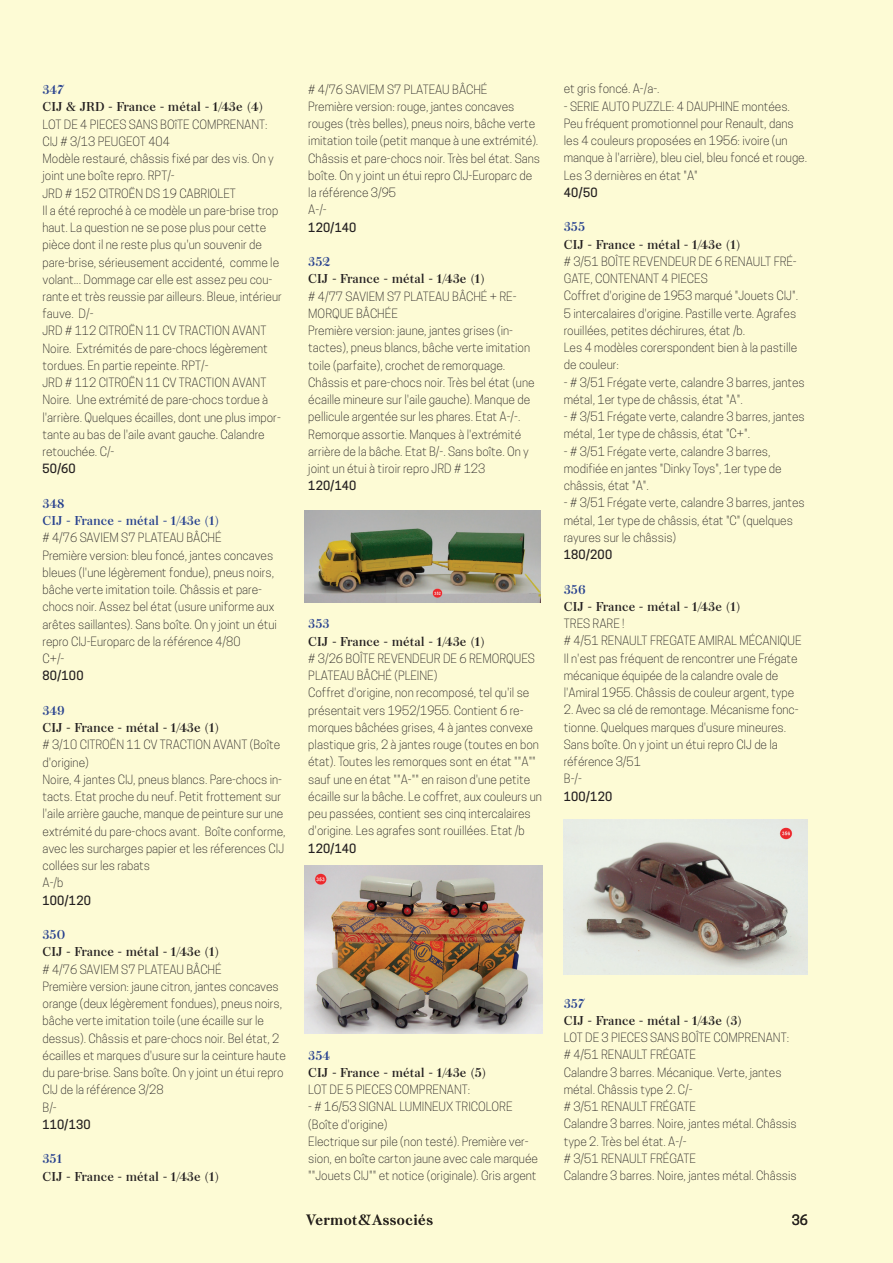
<style>
.page{position:relative;width:893px;height:1263px;background:#fdfbd5}
.page>*{position:absolute;margin:0;border:0;box-sizing:border-box;transform-origin:0 0}
.t1{font:13.8px "Peckham";letter-spacing:.03em;color:#231f20}
.t2{font:500 13.5px "Cooper Hewitt";color:#231f20}
.t3{font:300 12px/17.2px "Cooper Hewitt";color:#231f20}
.t4{font:12px "Peckham";color:#231f20}
.t5{font:500 12px "Cooper Hewitt";letter-spacing:.015em;color:#231f20}
.t6{font:12px/17.2px "Peckham";color:#253f8e}
</style>
<div class="page">
<img style="left:305px;top:510px;width:236px;height:92px">
<img style="left:305px;top:865px;width:237px;height:169px">
<img style="left:564px;top:820px;width:244px;height:155px">
<p class="t6" style="left:43px;top:80px;width:22px">347</p>
<p class="t4" style="left:43px;top:97px;width:222px">CIJ &amp; JRD - France - métal - 1/43e (4)</p>
<p class="t3" style="left:43px;top:115px;width:241px">LOT DE 4 PIECES SANS BOîTE COMPRENANT:<br>CIJ # 3/13 PEUGEOT 404<br>Modèle restauré, châssis fixé par des vis. On y joint une boîte repro. RPT/-<br>JRD # 152 CITROËN DS 19 CABRIOLET<br>Il a été reproché à ce modèle un pare-brise trop haut. La question ne se pose plus pour cette pièce dont il ne reste plus qu'un souvenir de pare-brise, sérieusement accidenté, comme le volant... Dommage car elle est assez peu cou&shy;rante et très reussie par ailleurs. Bleue, intérieur fauve. D/-<br>JRD # 112 CITROËN 11 CV TRACTION AVANT Noire. Extrémités de pare-chocs légèrement tordues. En partie repeinte. RPT/-<br>JRD # 112 CITROËN 11 CV TRACTION AVANT Noire. Une extrémité de pare-chocs tordue à l'arrière. Quelques écailles, dont une plus impor&shy;tante au bas de l'aile avant gauche. Calandre retouchée. C/-</p>
<p class="t5" style="left:43px;top:462px;width:35px">50/60</p>
<p class="t6" style="left:43px;top:494px;width:179px">348<br>CIJ - France - métal - 1/43e (1)</p>
<p class="t3" style="left:43px;top:529px;width:236px"># 4/76 SAVIEM S7 PLATEAU BÂCHÉ<br>Première version: bleu foncé, jantes concaves bleues (l'une légèrement fondue), pneus noirs, bâche verte imitation toile. Châssis et pare&shy;chocs noir. Assez bel état (usure uniforme aux arêtes saillantes). Sans boîte. On y joint un étui repro CIJ-Europarc de la référence 4/80<br>C+/-</p>
<p class="t5" style="left:43px;top:669px;width:43px">80/100</p>
<p class="t6" style="left:43px;top:701px;width:24px">349</p>
<p class="t4" style="left:43px;top:718px;width:179px">CIJ - France - métal - 1/43e (1)</p>
<p class="t3" style="left:43px;top:736px;width:245px"># 3/10 CITROËN 11 CV TRACTION AVANT (Boîte d'origine)<br>Noire, 4 jantes CIJ, pneus blancs. Pare-chocs in&shy;tacts. Etat proche du neuf. Petit frottement sur l'aile arrière gauche, manque de peinture sur une extrémité du pare-chocs avant. Boîte conforme, avec les surcharges papier et les réferences CIJ collées sur les rabats<br>A-/b</p>
<p class="t5" style="left:43px;top:893px;width:50px">100/120</p>
<p class="t6" style="left:43px;top:925px;width:24px">350</p>
<p class="t4" style="left:43px;top:942px;width:179px">CIJ - France - métal - 1/43e (1)</p>
<p class="t3" style="left:43px;top:960px;width:245px"># 4/76 SAVIEM S7 PLATEAU BÂCHÉ<br>Première version: jaune citron, jantes concaves orange (deux légèrement fondues), pneus noirs, bâche verte imitation toile (une écaille sur le dessus). Châssis et pare-chocs noir. Bel état, 2 écailles et marques d'usure sur la ceinture haute du pare-brise. Sans boîte. On y joint un étui repro CIJ de la référence 3/28<br>B/-</p>
<p class="t5" style="left:43px;top:1117px;width:50px">110/130</p>
<p class="t6" style="left:43px;top:1149px;width:21px">351</p>
<p class="t4" style="left:43px;top:1166px;width:179px">CIJ - France - métal - 1/43e (1)</p>
<p class="t3" style="left:308px;top:81px;width:233px"># 4/76 SAVIEM S7 PLATEAU BÂCHÉ<br>Première version: rouge, jantes concaves rouges (très belles), pneus noirs, bâche verte imitation toile (petit manque à une extrémité).<br>Châssis et pare-chocs noir. Très bel état. Sans boîte. On y joint un étui repro CIJ-Europarc de la référence 3/95<br>A-/-</p>
<p class="t5" style="left:308px;top:220px;width:50px">120/140</p>
<p class="t6" style="left:308px;top:252px;width:24px">352</p>
<p class="t4" style="left:308px;top:269px;width:179px">CIJ - France - métal - 1/43e (1)</p>
<p class="t3" style="left:308px;top:288px;width:228px"># 4/77 SAVIEM S7 PLATEAU BÂCHÉ + RE-MORQUE BÂCHÉE<br>Première version: jaune, jantes grises (in&shy;tactes), pneus blancs, bâche verte imitation toile (parfaite), crochet de remorquage.<br>Châssis et pare-chocs noir. Très bel état (une écaille mineure sur l'aile gauche). Manque de pellicule argentée sur les phares. Etat A-/-.<br>Remorque assortie. Manques à l'extrémité arrière de la bâche. Etat B/-. Sans boîte. On y joint un étui à tiroir repro JRD # 123</p>
<p class="t5" style="left:308px;top:479px;width:50px">120/140</p>
<p class="t6" style="left:308px;top:615px;width:23px">353</p>
<p class="t4" style="left:308px;top:631px;width:179px">CIJ - France - métal - 1/43e (1)</p>
<p class="t3" style="left:308px;top:650px;width:235px"># 3/26 BOÎTE REVENDEUR DE 6 REMORQUES PLATEAU BÂCHÉ (PLEINE)<br>Coffret d'origine, non recomposé, tel qu'il se présentait vers 1952/1955. Contient 6 re&shy;morques bâchées grises, 4 à jantes convexe plastique gris, 2 à jantes rouge (toutes en bon état). Toutes les remorques sont en état ""A"" sauf une en état ""A-"" en raison d'une petite écaille sur la bâche. Le coffret, aux couleurs un peu passées, contient ses cinq intercalaires d'origine. Les agrafes sont rouillées. Etat /b</p>
<p class="t5" style="left:308px;top:841px;width:50px">120/140</p>
<p class="t3" style="left:564px;top:80px;width:97px">et gris foncé. A-/a-.</p>
<p class="t3" style="left:564px;top:98px;width:245px">- SERIE AUTO PUZZLE: 4 DAUPHINE montées.<br>Peu fréquent promotionnel pour Renault, dans les 4 couleurs proposées en 1956: ivoire (un manque à l'arrière), bleu ciel, bleu foncé et rouge.<br>Les 3 dernières en état "A"</p>
<p class="t5" style="left:564px;top:185px;width:35px">40/50</p>
<p class="t6" style="left:564px;top:218px;width:23px">355</p>
<p class="t4" style="left:564px;top:234px;width:179px">CIJ - France - métal - 1/43e (1)</p>
<p class="t3" style="left:564px;top:253px;width:236px"># 3/51 BOÎTE REVENDEUR DE 6 RENAULT FRÉ-GATE, CONTENANT 4 PIECES<br>Coffret d'origine de 1953 marqué "Jouets CIJ".<br>5 intercalaires d'origine. Pastille verte. Agrafes rouillées, petites déchirures, état /b.<br>Les 4 modèles corerspondent bien à la pastille de couleur:</p>
<p class="t3" style="left:564px;top:373px;width:242px">- # 3/51 Frégate verte, calandre 3 barres, jantes métal, 1er type de châssis, état "A".</p>
<p class="t3" style="left:564px;top:408px;width:242px">- # 3/51 Frégate verte, calandre 3 barres, jantes métal, 1er type de châssis, état "C+".</p>
<p class="t3" style="left:564px;top:442px;width:219px">- # 3/51 Frégate verte, calandre 3 barres, modifiée en jantes "Dinky Toys", 1er type de châssis, état "A".</p>
<p class="t3" style="left:564px;top:494px;width:242px">- # 3/51 Frégate verte, calandre 3 barres, jantes métal, 1er type de châssis, état "C" (quelques rayures sur le châssis)</p>
<p class="t5" style="left:564px;top:547px;width:50px">180/200</p>
<p class="t6" style="left:564px;top:580px;width:23px">356</p>
<p class="t4" style="left:564px;top:597px;width:179px">CIJ - France - métal - 1/43e (1)</p>
<p class="t3" style="left:564px;top:615px;width:239px">TRES RARE !<br># 4/51 RENAULT FREGATE AMIRAL MÉCANIQUE Il n'est pas fréquent de rencontrer une Frégate mécanique équipée de la calandre ovale de l'Amiral 1955. Châssis de couleur argent, type</p>
<p class="t3" style="left:564px;top:701px;width:236px">2. Avec sa clé de remontage. Mécanisme fonc&shy;tionne. Quelques marques d'usure mineures.<br>Sans boîte. On y joint un étui repro CIJ de la référence 3/51<br>B-/-</p>
<p class="t5" style="left:564px;top:789px;width:50px">100/120</p>
<p class="t6" style="left:308px;top:1046px;width:23px">354</p>
<p class="t4" style="left:308px;top:1062px;width:180px">CIJ - France - métal - 1/43e (5)</p>
<p class="t3" style="left:308px;top:1081px;width:163px">LOT DE 5 PIECES COMPRENANT:</p>
<p class="t3" style="left:308px;top:1098px;width:231px">- # 16/53 SIGNAL LUMINEUX TRICOLORE (Boîte d'origine)<br>Electrique sur pile (non testé). Première ver&shy;sion, en boîte carton jaune avec cale marquée ""Jouets CIJ"" et notice (originale). Gris argent</p>
<p class="t6" style="left:564px;top:994px;width:22px">357</p>
<p class="t4" style="left:564px;top:1010px;width:180px">CIJ - France - métal - 1/43e (3)</p>
<p class="t3" style="left:564px;top:1029px;width:234px">LOT DE 3 PIECES SANS BOÎTE COMPRENANT: # 4/51 RENAULT FRÉGATE<br>Calandre 3 barres. Mécanique. Verte, jantes métal. Châssis type 2. C/-<br># 3/51 RENAULT FRÉGATE<br>Calandre 3 barres. Noire, jantes métal. Châssis type 2. Très bel état. A-/-<br># 3/51 RENAULT FRÉGATE<br>Calandre 3 barres. Noire, jantes métal. Châssis</p>
<p class="t1" style="left:306px;top:1209px;width:128px">Vermot&amp;Associés</p>
<p class="t2" style="left:792px;top:1212px;width:18px">36</p>
</div>
